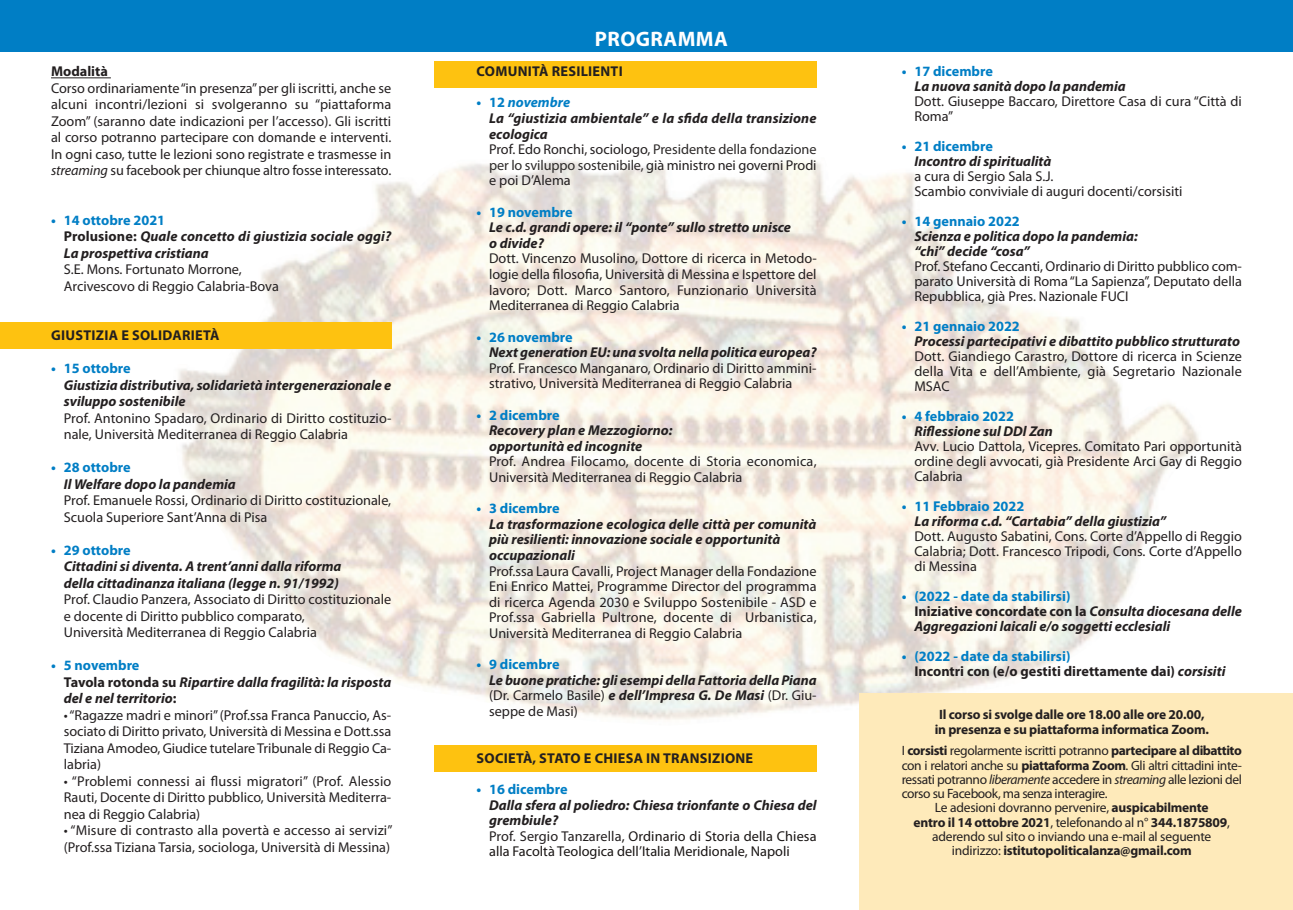
<style>
.page{position:relative;width:1293px;height:910px;background:#fff}
.page>*{position:absolute;margin:0;border:0;box-sizing:border-box;transform-origin:0 0}
.t1{font:700 21px "Myriad Pro";letter-spacing:.02em;color:#fff}
.t2{font:14.25px/16.5px "Myriad Pro";color:#231f20}
.t3{font:italic 700 14.25px/16.5px "Myriad Pro";color:#231f20}
.t4{font:700 14.25px "Myriad Pro";color:#007ec5}
.t5{font:14.25px/15.6px "Myriad Pro";color:#191514}
.t6{font:700 14.25px/15px "Myriad Pro";color:#231f20}
.t7{font:700 14.25px "Myriad Pro";letter-spacing:.02em;color:#231f20}
.t8{font:13.5px "Myriad Pro";letter-spacing:-.03em;color:#231f20}
.t9{font:700 13.5px/14.2px "Myriad Pro";letter-spacing:-.015em;color:#231f20;text-align:center}
.s1{font-style:italic}
.s2{font-style:normal;color:#007ec5}
.s3{font-style:normal}
.s4{font-weight:700;color:#007ec5}
.s5{font-weight:700;font-style:italic;color:#007ec5}
.s6{font-weight:700;font-style:italic}
.s7{color:#2d2a29}
.s8{font-weight:400;font-style:normal}
.s9{font-weight:700;font-style:italic;color:#231f20}
.s10{color:#231f20}
.s11{color:#007ec5}
.s12{font-weight:400}
.s13{font-weight:700}
</style>
<div class="page">
<img style="left:169px;top:160px;width:1033px;height:560px">
<div style="left:859px;top:694px;width:434px;height:216px;background:#feeaba"></div>
<div style="left:0;top:0;width:1293px;height:51px;background:#007ec5"></div>
<div style="left:0;top:322px;width:391px;height:26px;background:#fec210"></div>
<div style="left:434px;top:745px;width:382px;height:26px;background:#fec210"></div>
<div style="left:434px;top:61px;width:382px;height:26px;background:#fec210"></div>
<hr style="left:51px;top:77px;width:60px;height:1px;background:#231f20">
<p class="t6" style="left:51px;top:65px;width:58px">Modalità</p>
<p class="t2" style="left:51px;top:81px;width:342px;text-align:justify">Corso ordinariamente “in presenza” per gli iscritti, anche se alcuni incontri/lezioni si svolgeranno su “piattaforma Zoom” (saranno date indicazioni per l’accesso). Gli iscritti al corso potranno partecipare con domande e interventi.<br>In ogni caso, tutte le lezioni sono registrate e trasmesse in <span class="s1">streaming</span> su facebook per chiunque altro fosse interessato.</p>
<p class="t3" style="left:64px;top:213px;width:329px;text-indent:-13px"><span class="s2">• 14 ottobre 2021<br></span><span class="s3">Prolusione:</span> Quale concetto di giustizia sociale oggi?<br>La prospettiva cristiana</p>
<p class="t2" style="left:64px;top:262px;width:217px">S.E. Mons. Fortunato Morrone,<br>Arcivescovo di Reggio Calabria-Bova</p>
<p class="t7" style="left:51px;top:330px;width:170px">GIUSTIZIA E SOLIDARIETÀ</p>
<p class="t4" style="left:51px;top:363px;width:81px">• 15 ottobre</p>
<p class="t3" style="left:64px;top:378px;width:329px">Giustizia distributiva, solidarietà intergenerazionale e sviluppo sostenibile</p>
<p class="t2" style="left:64px;top:411px;width:329px">Prof. Antonino Spadaro, Ordinario di Diritto costituzio&shy;nale, Università Mediterranea di Reggio Calabria</p>
<p class="t4" style="left:51px;top:462px;width:81px">• 28 ottobre</p>
<p class="t3" style="left:64px;top:477px;width:174px">Il Welfare dopo la pandemia</p>
<p class="t2" style="left:64px;top:493px;width:329px">Prof. Emanuele Rossi, Ordinario di Diritto costituzionale,<br>Scuola Superiore Sant’Anna di Pisa</p>
<p class="t4" style="left:51px;top:545px;width:81px">• 29 ottobre</p>
<p class="t3" style="left:64px;top:560px;width:279px">Cittadini si diventa. A trent’anni dalla riforma della cittadinanza italiana (legge n. 91/1992)</p>
<p class="t2" style="left:64px;top:592px;width:329px">Prof. Claudio Panzera, Associato di Diritto costituzionale e docente di Diritto pubblico comparato,<br>Università Mediterranea di Reggio Calabria</p>
<p class="t3" style="left:64px;top:659px;width:329px;text-indent:-13px"><span class="s2">• 5 novembre<br></span><span class="s3">Tavola rotonda su</span> Ripartire dalla fragilità: la risposta del e nel territorio<span class="s3">:</span></p>
<p class="t2" style="left:64px;top:708px;width:329px;text-align:justify">• “Ragazze madri e minori” (Prof.ssa Franca Panuccio, As&shy;sociato di Diritto privato, Università di Messina e Dott.ssa Tiziana Amodeo, Giudice tutelare Tribunale di Reggio Ca&shy;labria)</p>
<p class="t2" style="left:64px;top:774px;width:329px;text-align:justify">• “Problemi connessi ai flussi migratori” (Prof. Alessio Rauti, Docente di Diritto pubblico, Università Mediterra&shy;nea di Reggio Calabria)</p>
<p class="t2" style="left:64px;top:823px;width:330px">• “Misure di contrasto alla povertà e accesso ai servizi” (Prof.ssa Tiziana Tarsia, sociologa, Università di Messina)</p>
<h1 class="t1" style="left:595px;top:31px;width:134px">PROGRAMMA</h1>
<p class="t7" style="left:476px;top:66px;width:148px">COMUNITÀ RESILIENTI</p>
<p class="t2" style="left:489px;top:96px;width:329px;line-height:15.6px;text-indent:-13px"><span class="s4">• 12</span> <span class="s5">novembre<br></span><span class="s6">La “giustizia ambientale” e la sfida della transizione ecologica<br></span>Prof. Edo Ronchi, sociologo, <span class="s7">Presidente della fondazione per lo sviluppo sostenibile,</span> già ministro nei governi Prodi e poi D’Alema</p>
<p class="t4" style="left:476px;top:207px;width:98px">• 19 novembre</p>
<p class="t3" style="left:489px;top:221px;width:303px;line-height:15.6px">Le c.d. grandi opere: il “ponte” sullo stretto unisce o divide?</p>
<p class="t2" style="left:489px;top:252px;width:329px;line-height:15.6px;text-align:justify">Dott. Vincenzo Musolino, Dottore di ricerca in Metodo&shy;logie della filosofia, Università di Messina e Ispettore del lavoro; Dott. Marco Santoro, Funzionario Università Mediterranea di Reggio Calabria</p>
<p class="t4" style="left:476px;top:331px;width:98px">• 26 novembre</p>
<p class="t3" style="left:489px;top:346px;width:329px">Next generation EU: una svolta nella politica europea?</p>
<p class="t2" style="left:489px;top:361px;width:329px;line-height:15.6px">Prof. Francesco Manganaro, Ordinario di Diritto ammini&shy;strativo, Università Mediterranea di Reggio Calabria</p>
<p class="t4" style="left:476px;top:409px;width:85px">• 2 dicembre</p>
<p class="t3" style="left:489px;top:424px;width:185px;line-height:15.6px">Recovery plan e Mezzogiorno: opportunità ed incognite</p>
<p class="t2" style="left:489px;top:455px;width:329px;line-height:15.6px">Prof. Andrea Filocamo, docente di Storia economica,<br>Università Mediterranea di Reggio Calabria</p>
<p class="t4" style="left:476px;top:503px;width:85px">• 3 dicembre</p>
<p class="t3" style="left:489px;top:518px;width:329px;line-height:15.6px">La trasformazione ecologica delle città per comunità più resilienti: innovazione sociale e opportunità occupazionali</p>
<p class="t2" style="left:489px;top:564px;width:329px;line-height:15.6px;text-align:justify">Prof.ssa Laura Cavalli, Project Manager della Fondazione Eni Enrico Mattei, Programme Director del programma di ricerca Agenda 2030 e Sviluppo Sostenibile - ASD e Prof.ssa Gabriella Pultrone, docente di Urbanistica, Università Mediterranea di Reggio Calabria</p>
<p class="t4" style="left:476px;top:659px;width:85px">• 9 dicembre</p>
<p class="t3" style="left:489px;top:674px;width:329px;line-height:15.6px;text-align:justify">Le buone pratiche: gli esempi della Fattoria della Piana <span class="s8">(Dr. Carmelo Basile)</span> e dell’Impresa G. De Masi <span class="s8">(Dr. Giu&shy;seppe de Masi)</span></p>
<p class="t7" style="left:476px;top:753px;width:278px">SOCIETÀ, STATO E CHIESA IN TRANSIZIONE</p>
<p class="t4" style="left:476px;top:784px;width:93px">• 16 dicembre</p>
<p class="t5" style="left:489px;top:798px;width:329px"><span class="s9">Dalla sfera al poliedro: Chiesa trionfante o Chiesa del grembiule?<br></span><span class="s10">Prof. Sergio Tanzarella</span>, Ordinario di Storia della Chiesa alla Facoltà Teologica dell’Italia Meridionale, Napoli</p>
<p class="t4" style="left:901px;top:66px;width:93px">• 17 dicembre</p>
<p class="t3" style="left:914px;top:80px;width:213px">La nuova sanità dopo la pandemia</p>
<p class="t2" style="left:914px;top:95px;width:329px;line-height:15px">Dott. Giuseppe Baccaro, Direttore Casa di cura “Città di<br>Roma”</p>
<p class="t4" style="left:901px;top:141px;width:93px">• 21 dicembre</p>
<p class="t3" style="left:914px;top:155px;width:138px">Incontro di spiritualità</p>
<p class="t2" style="left:914px;top:170px;width:270px;line-height:15px">a cura di Sergio Sala S.J.<br>Scambio conviviale di auguri docenti/corsisiti</p>
<p class="t4" style="left:901px;top:216px;width:120px">• 14 gennaio 2022</p>
<p class="t3" style="left:914px;top:231px;width:225px;line-height:15px">Scienza e politica dopo la pandemia: “chi” decide “cosa”</p>
<p class="t2" style="left:914px;top:260px;width:329px;line-height:15px;text-align:justify">Prof. Stefano Ceccanti, Ordinario di Diritto pubblico com&shy;parato Università di Roma “La Sapienza”, Deputato della Repubblica, già Pres. Nazionale FUCI</p>
<p class="t4" style="left:901px;top:321px;width:120px">• 21 gennaio 2022</p>
<p class="t3" style="left:914px;top:335px;width:327px">Processi partecipativi e dibattito pubblico strutturato</p>
<p class="t2" style="left:914px;top:350px;width:329px;line-height:15px;text-align:justify">Dott. Giandiego Carastro, Dottore di ricerca in Scienze della Vita e dell’Ambiente, già Segretario Nazionale MSAC</p>
<p class="t4" style="left:901px;top:411px;width:114px">• 4 febbraio 2022</p>
<p class="t3" style="left:914px;top:425px;width:140px">Riflessione sul DDl Zan</p>
<p class="t2" style="left:914px;top:440px;width:329px;line-height:15px;text-align:justify">Avv. Lucio Dattola, Vicepres. Comitato Pari opportunità ordine degli avvocati, già Presidente Arci Gay di Reggio Calabria</p>
<p class="t4" style="left:901px;top:501px;width:124px">• 11 Febbraio 2022</p>
<p class="t3" style="left:914px;top:515px;width:253px">La riforma c.d. “Cartabia” della giustizia”</p>
<p class="t2" style="left:914px;top:530px;width:329px;line-height:15px;text-align:justify">Dott. Augusto Sabatini, Cons. Corte d’Appello di Reggio Calabria; Dott. Francesco Tripodi, Cons. Corte d’Appello di Messina</p>
<p class="t3" style="left:914px;top:591px;width:329px;line-height:15px;text-indent:-13px"><span class="s2">• (2022 - date da stabilirsi)<br></span><span class="s3">Iniziative concordate con la</span> Consulta diocesana delle<br>Aggregazioni laicali e/o soggetti ecclesiali</p>
<p class="t6" style="left:914px;top:650px;width:312px;text-indent:-13px"><span class="s11">• (2022 - date da stabilirsi)<br></span>Incontri con (e/o gestiti direttamente dai) <span class="s1">corsisiti</span></p>
<p class="t9" style="left:934px;top:709px;width:276px">Il corso si svolge dalle ore 18.00 alle ore 20.00, in presenza e su piattaforma informatica Zoom.</p>
<p class="t9" style="left:901px;top:745px;width:342px"><span class="s12">I</span> corsisti <span class="s12">regolarmente iscritti potranno</span> partecipare al dibattito</p>
<p class="t8" style="left:901px;top:760px;width:342px">con i relatori anche su <span class="s13">piattaforma Zoom</span>. Gli altri cittadini inte-</p>
<p class="t8" style="left:901px;top:774px;width:342px">ressati potranno <span class="s1">liberamente</span> accedere in <span class="s1">streaming</span> alle lezioni del</p>
<p class="t8" style="left:901px;top:789px;width:207px">corso su Facebook, ma senza interagire.</p>
<p class="t8" style="left:935px;top:803px;width:275px">Le adesioni dovranno pervenire, <span class="s13">auspicabilmente</span></p>
<p class="t9" style="left:913px;top:816px;width:318px">entro il 14 ottobre 2021<span class="s12">, telefonando al n°</span> 344.1875809<span class="s12">,</span></p>
<p class="t8" style="left:932px;top:831px;width:281px">aderendo sul sito o inviando una e-mail al seguente</p>
<p class="t9" style="left:952px;top:845px;width:241px"><span class="s12">indirizzo:</span> istitutopoliticalanza@gmail.com</p>
</div>
